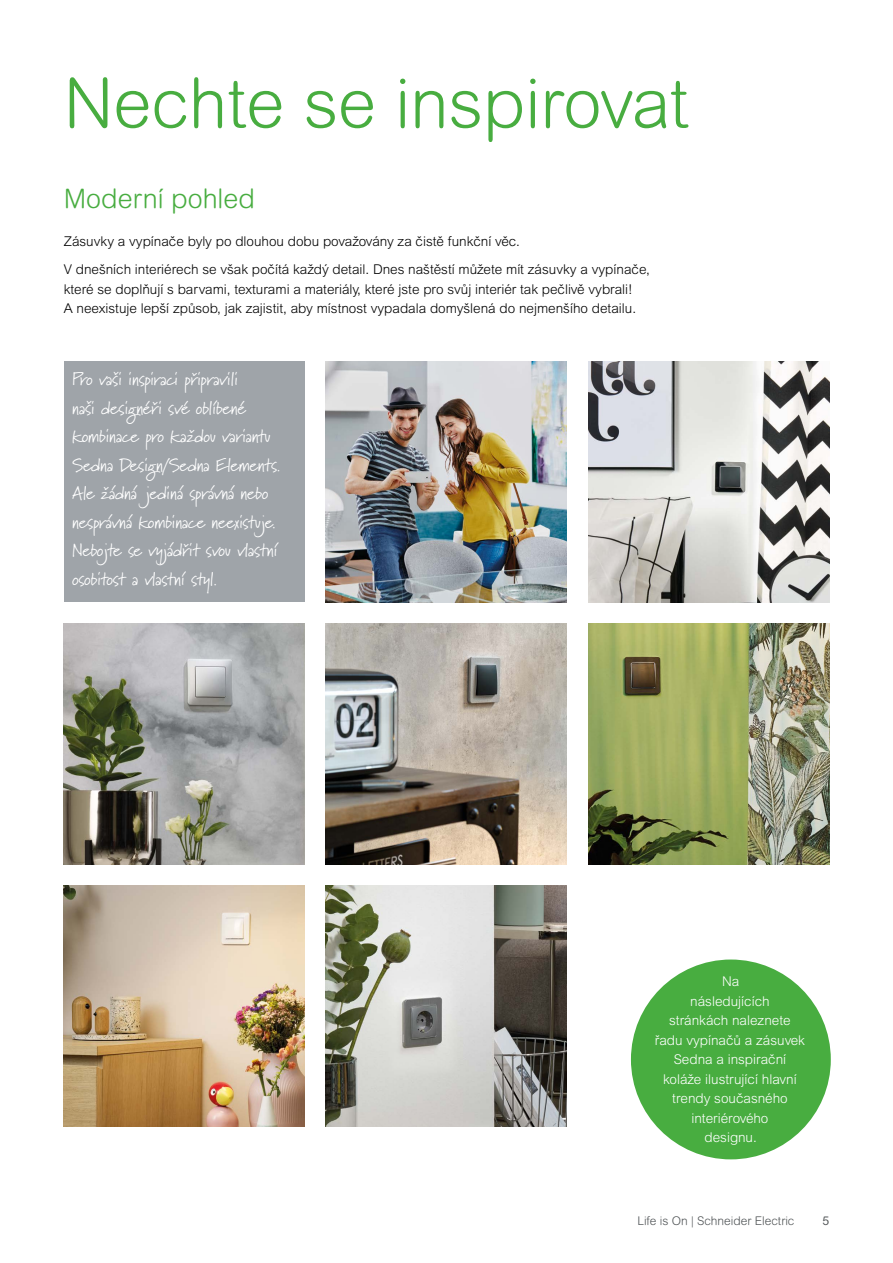
<style>
.page{position:relative;width:893px;height:1263px;background:#fff}
.page>*{position:absolute;margin:0;border:0;box-sizing:border-box;transform-origin:0 0}
.t1{font:300 69px "Arial Rounded MT Pro";color:#48ad40}
.t2{font:300 27px "Arial Rounded MT Pro";color:#48ad40}
.t3{font:18px/28.5px "Marydale";letter-spacing:-.02em;color:#fff}
.t4{font:300 13.5px/28px "Arial MT Pro";color:#000}
.t5{font:300 13.5px/19.5px "Arial MT Pro";color:#fff;text-align:center}
.t6{font:300 12px "Arial Rounded MT Pro";color:#505456}
.t7{font:12px "Arial Rounded MT Pro";color:#505456}
</style>
<div class="page">
<img style="left:326px;top:886px;width:241px;height:241px">
<div style="left:64px;top:361px;width:241px;height:241px;background:#9fa4a9"></div>
<img style="left:326px;top:361px;width:241px;height:241px">
<img style="left:64px;top:624px;width:241px;height:241px">
<img style="left:588px;top:624px;width:241px;height:241px">
<img style="left:326px;top:624px;width:241px;height:241px">
<img style="left:64px;top:886px;width:241px;height:241px">
<img style="left:588px;top:361px;width:241px;height:241px">
<div style="left:631px;top:959px;width:200px;height:200px;background:#48ad40;border-radius:50%"></div>
<h1 class="t1" style="left:64px;top:63px;width:626px">Nechte se inspirovat</h1>
<h2 class="t2" style="left:64px;top:183px;width:193px">Moderní pohled</h2>
<p class="t4" style="left:64px;top:228px;width:588px">Zásuvky a vypínače byly po dlouhou dobu považovány za čistě funkční věc.<br>V dnešních interiérech se však počítá každý detail. Dnes naštěstí můžete mít zásuvky a vypínače,</p>
<p class="t4" style="left:64px;top:280px;width:574px;line-height:19.5px">které se doplňují s barvami, texturami a materiály, které jste pro svůj interiér tak pečlivě vybrali!<br>A neexistuje lepší způsob, jak zajistit, aby místnost vypadala domyšlená do nejmenšího detailu.</p>
<p class="t3" style="left:72px;top:365px;width:210px">Pro vaši inspiraci připravili<br>naši designéři své oblíbené kombinace pro každou variantu<br>Sedna Design/Sedna Elements.<br>Ale žádná jediná správná nebo nesprávná kombinace neexistuje.<br>Nebojte se vyjádřit svou vlastní osobitost a vlastní styl.</p>
<p class="t5" style="left:655px;top:972px;width:152px">Na<br>následujících<br>stránkách naleznete řadu vypínačů a zásuvek<br>Sedna a inspirační koláže ilustrující hlavní trendy současného interiérového<br>designu.</p>
<p class="t6" style="left:637px;top:1213px;width:159px">Life is On | Schneider Electric</p>
<p class="t7" style="left:822px;top:1213px;width:8px">5</p>
</div>
